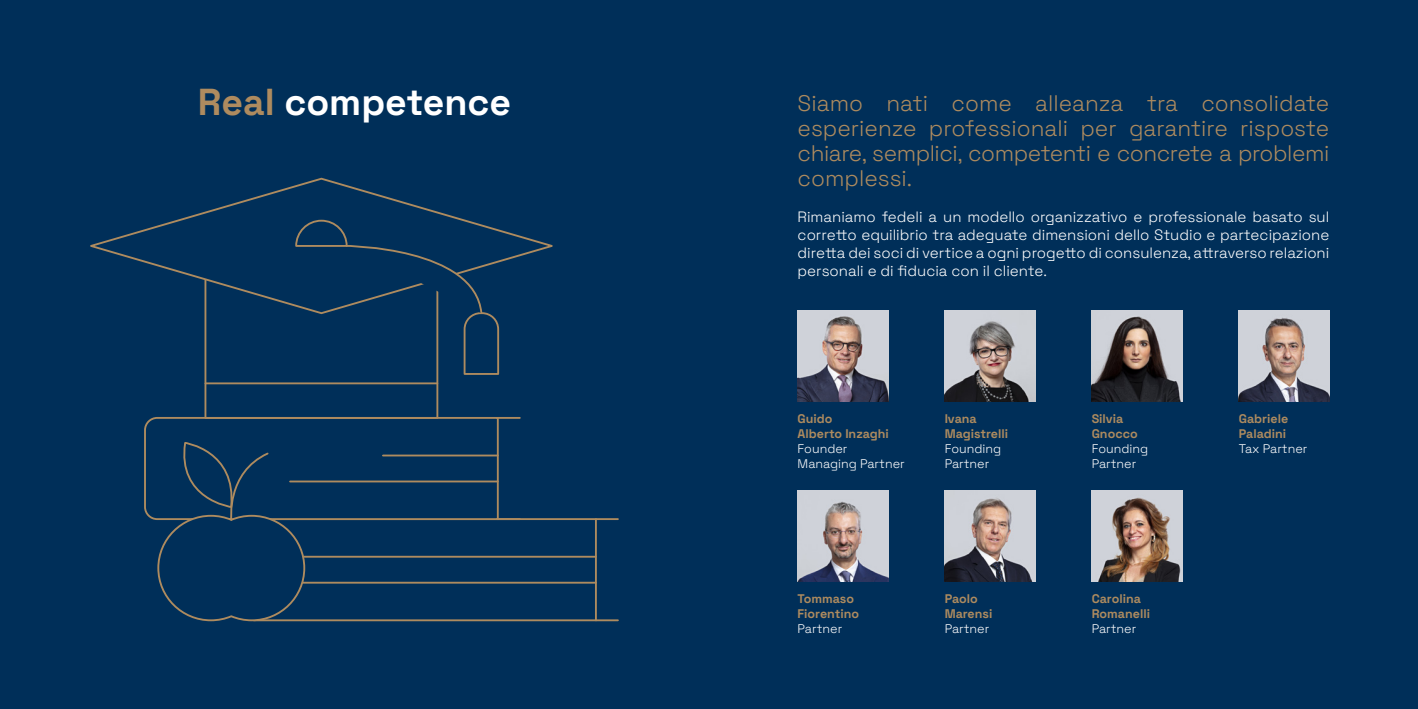
<style>
.page{position:relative;width:1418px;height:709px;background:#fff}
.page>*{position:absolute;margin:0;border:0;box-sizing:border-box;transform-origin:0 0}
.t1{font:700 37.5px "Space Grotesk";color:#fff}
.t2{font:300 22.5px/25px "Space Grotesk";letter-spacing:-.02em;color:#ae8b5f;text-align:justify}
.t3{font:300 15px/18px "Space Grotesk";color:#fff;text-align:justify}
.t4{font:700 12.5px/15px "Space Grotesk";color:#ae8b5f}
.t5{font:300 12.5px/15px "Space Grotesk";color:#fff}
.s1{color:#ae8b5f}
</style>
<div class="page">
<div style="left:0;top:0;width:1417px;height:709px;background:#002f59"></div>
<img style="left:797px;top:311px;width:91px;height:90px">
<img style="left:1091px;top:311px;width:91px;height:90px">
<img style="left:944px;top:491px;width:91px;height:90px">
<img style="left:1091px;top:491px;width:91px;height:90px">
<img style="left:1238px;top:311px;width:91px;height:90px">
<hr style="left:596px;top:518px;width:22px;height:2px;background:#ae8b5f">
<hr style="left:596px;top:619px;width:22px;height:2px;background:#ae8b5f">
<svg style="left:90px;top:177px;width:463px;height:103px"></svg>
<svg style="left:203px;top:219px;width:297px;height:166px"></svg>
<svg style="left:144px;top:416px;width:454px;height:206px"></svg>
<img style="left:944px;top:311px;width:91px;height:90px">
<img style="left:797px;top:491px;width:91px;height:90px">
<h1 class="t1" style="left:198px;top:72px;width:315px"><span class="s1">Real</span> competence</h1>
<h2 class="t2" style="left:797px;top:89px;width:533px">Siamo nati come alleanza tra consolidate esperienze professionali per garantire risposte chiare, semplici, competenti e concrete a problemi complessi.</h2>
<p class="t3" style="left:797px;top:207px;width:533px">Rimaniamo fedeli a un modello organizzativo e professionale basato sul corretto equilibrio tra adeguate dimensioni dello Studio e partecipazione diretta dei soci di vertice a ogni progetto di consulenza, attraverso relazioni personali e di fiducia con il cliente.</p>
<p class="t4" style="left:797px;top:410px;width:93px">Guido<br>Alberto Inzaghi</p>
<p class="t5" style="left:797px;top:440px;width:109px">Founder<br>Managing Partner</p>
<p class="t4" style="left:944px;top:410px;width:65px">Ivana<br>Magistrelli</p>
<p class="t5" style="left:944px;top:440px;width:58px">Founding<br>Partner</p>
<p class="t4" style="left:797px;top:590px;width:63px">Tommaso<br>Fiorentino</p>
<p class="t5" style="left:797px;top:620px;width:46px">Partner</p>
<p class="t4" style="left:944px;top:590px;width:49px">Paolo<br>Marensi</p>
<p class="t5" style="left:944px;top:620px;width:46px">Partner</p>
<p class="t4" style="left:1091px;top:410px;width:47px">Silvia<br>Gnocco</p>
<p class="t5" style="left:1091px;top:440px;width:58px">Founding<br>Partner</p>
<p class="t4" style="left:1091px;top:590px;width:60px">Carolina<br>Romanelli</p>
<p class="t5" style="left:1091px;top:620px;width:46px">Partner</p>
<p class="t4" style="left:1238px;top:410px;width:51px">Gabriele<br>Paladini</p>
<p class="t5" style="left:1238px;top:440px;width:70px">Tax Partner</p>
</div>
